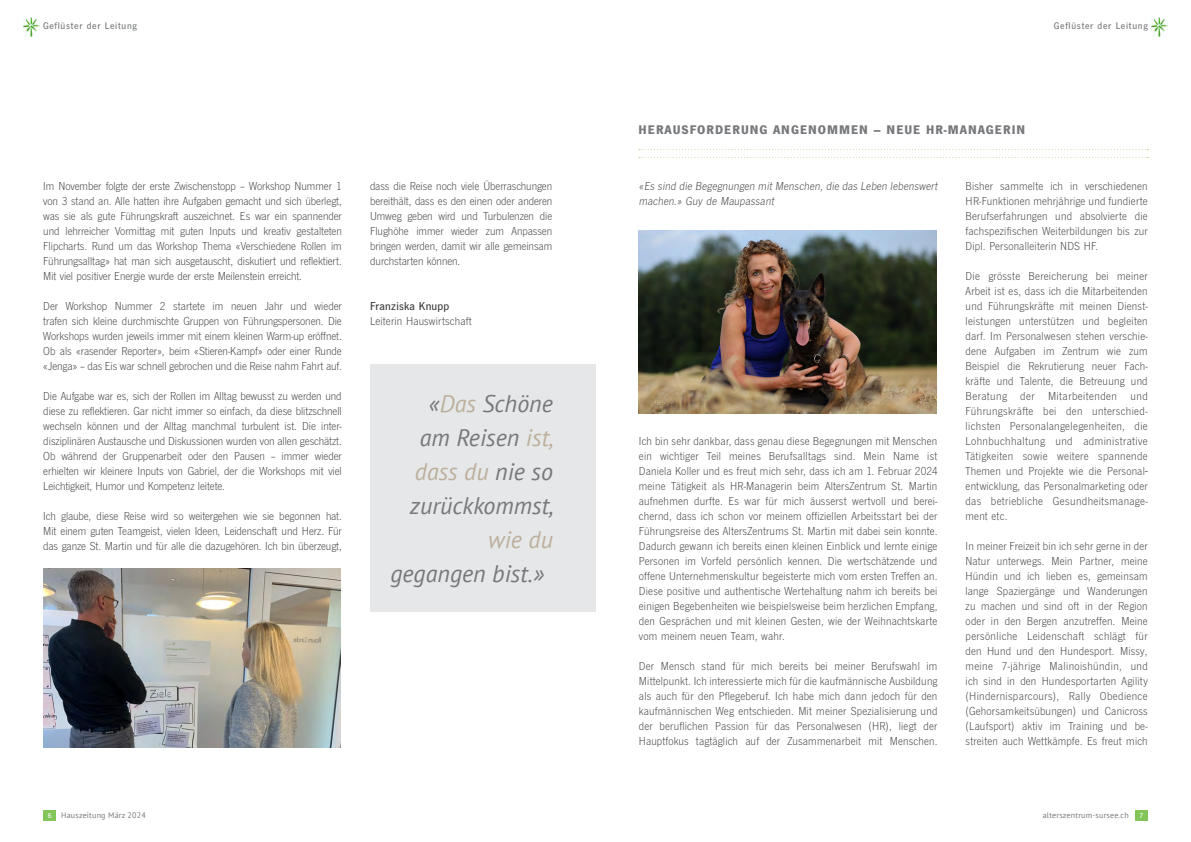
<style>
.page{position:relative;width:1191px;height:842px;background:#fff}
.page>*{position:absolute;margin:0;border:0;box-sizing:border-box;transform-origin:0 0}
.t1{font:italic 24px "PT Sans";color:#76787b}
.t2{font:italic 24px "PT Sans";color:#bbb09c}
.Sub-Titel{font:700 13px "News Gothic FS";letter-spacing:.075em;color:#76787b}
.t3{font:300 12px/15px "News Gothic FS";letter-spacing:.005em;color:#3e3e3f;text-align:justify}
.t4{font:500 12px "News Gothic FS";letter-spacing:.02em;color:#3e3e3f}
.t5{font:500 10px "News Gothic FS";letter-spacing:.075em;color:#76787b}
.t6{font:8px "PT Sans";letter-spacing:.025em;color:#76787b}
.t7{font:500 7.5px "News Gothic FS";color:#fff}
.s1{color:#bbb09c}
.s2{color:#76787b}
.s3{font-family:"News Gothic FS";font-weight:500;font-size:7.5px;color:#fff}
</style>
<div class="page">
<svg style="left:639px;top:149px;width:509px;height:1px"></svg>
<svg style="left:639px;top:157px;width:509px;height:1px"></svg>
<img style="left:43px;top:568px;width:297px;height:179px">
<img style="left:638px;top:230px;width:298px;height:184px">
<div style="left:1135px;top:810px;width:12px;height:11px;background:#83c559"></div>
<div style="left:43px;top:810px;width:13px;height:11px;background:#83c559"></div>
<img style="left:1151px;top:18px;width:16px;height:18px">
<img style="left:23px;top:18px;width:16px;height:18px">
<div style="left:370px;top:365px;width:225px;height:247px;background:#e6e7e9"></div>
<p class="t5" style="left:43px;top:20px;width:95px">Geflüster der Leitung</p>
<p class="t3" style="left:43px;top:179px;width:300px">Im November folgte der erste Zwischenstopp – Workshop Nummer 1 von 3 stand an. Alle hatten ihre Aufgaben gemacht und sich überlegt, was sie als gute Führungskraft auszeichnet. Es war ein spannender und lehrreicher Vormittag mit guten Inputs und kreativ gestalteten Flipcharts. Rund um das Workshop Thema «Verschiedene Rollen im Führungsalltag» hat man sich ausgetauscht, diskutiert und reflektiert.<br>Mit viel positiver Energie wurde der erste Meilenstein erreicht.</p>
<p class="t3" style="left:43px;top:299px;width:300px">Der Workshop Nummer 2 startete im neuen Jahr und wieder trafen sich kleine durchmischte Gruppen von Führungspersonen. Die Workshops wurden jeweils immer mit einem kleinen Warm-up eröffnet.<br>Ob als «rasender Reporter», beim «Stieren-Kampf» oder einer Runde «Jenga» – das Eis war schnell gebrochen und die Reise nahm Fahrt auf.</p>
<p class="t3" style="left:43px;top:389px;width:300px">Die Aufgabe war es, sich der Rollen im Alltag bewusst zu werden und diese zu reflektieren. Gar nicht immer so einfach, da diese blitzschnell wechseln können und der Alltag manchmal turbulent ist. Die inter&shy;disziplinären Austausche und Diskussionen wurden von allen geschätzt.<br>Ob während der Gruppenarbeit oder den Pausen – immer wieder erhielten wir kleinere Inputs von Gabriel, der die Workshops mit viel Leichtigkeit, Humor und Kompetenz leitete.</p>
<p class="t3" style="left:43px;top:509px;width:300px">Ich glaube, diese Reise wird so weitergehen wie sie begonnen hat.<br>Mit einem guten Teamgeist, vielen Ideen, Leidenschaft und Herz. Für das ganze St. Martin und für alle die dazugehören. Ich bin überzeugt,</p>
<p class="t3" style="left:370px;top:179px;width:184px">dass die Reise noch viele Überraschungen bereithält, dass es den einen oder anderen Umweg geben wird und Turbulenzen die Flughöhe immer wieder zum Anpassen bringen werden, damit wir alle gemeinsam durchstarten können.</p>
<p class="t4" style="left:370px;top:300px;width:81px">Franziska Knupp</p>
<p class="t3" style="left:370px;top:314px;width:103px">Leiterin Hauswirtschaft</p>
<p class="t1" style="left:429px;top:388px;width:125px">«<span class="s1">Das</span> Schöne</p>
<p class="t1" style="left:420px;top:422px;width:135px">am Reisen <span class="s1">ist,</span></p>
<p class="t2" style="left:415px;top:456px;width:140px">dass du <span class="s2">nie so</span></p>
<p class="t1" style="left:410px;top:490px;width:145px">zurückkommst,</p>
<p class="t2" style="left:488px;top:524px;width:66px">wie du</p>
<p class="t1" style="left:390px;top:558px;width:155px">gegangen bist.»</p>
<p class="t5" style="left:1053px;top:20px;width:95px">Geflüster der Leitung</p>
<p class="Sub-Titel" style="left:638px;top:122px;width:388px">HERAUSFORDERUNG ANGENOMMEN – NEUE HR-MANAGERIN</p>
<p class="t3" style="left:639px;top:178px;width:302px">«Es sind die Begegnungen mit Menschen, die das Leben lebenswert machen.» Guy de Maupassant</p>
<p class="t3" style="left:639px;top:433px;width:300px">Ich bin sehr dankbar, dass genau diese Begegnungen mit Menschen ein wichtiger Teil meines Berufsalltags sind. Mein Name ist Daniela Koller und es freut mich sehr, dass ich am 1. Februar 2024 meine Tätigkeit als HR-Managerin beim AltersZentrum St. Martin aufnehmen durfte. Es war für mich äusserst wertvoll und berei&shy;chernd, dass ich schon vor meinem offiziellen Arbeitsstart bei der Führungsreise des AltersZentrums St. Martin mit dabei sein konnte.<br>Dadurch gewann ich bereits einen kleinen Einblick und lernte einige Personen im Vorfeld persönlich kennen. Die wertschätzende und offene Unternehmenskultur begeisterte mich vom ersten Treffen an.<br>Diese positive und authentische Wertehaltung nahm ich bereits bei einigen Begebenheiten wie beispielsweise beim herzlichen Empfang, den Gesprächen und mit kleinen Gesten, wie der Weihnachtskarte vom meinem neuen Team, wahr.</p>
<p class="t3" style="left:639px;top:658px;width:300px">Der Mensch stand für mich bereits bei meiner Berufswahl im Mittelpunkt. Ich interessierte mich für die kaufmännische Ausbildung als auch für den Pflegeberuf. Ich habe mich dann jedoch für den kaufmännischen Weg entschieden. Mit meiner Spezialisierung und der beruflichen Passion für das Personalwesen (HR), liegt der Hauptfokus tagtäglich auf der Zusammenarbeit mit Menschen.</p>
<p class="t3" style="left:965px;top:179px;width:184px">Bisher sammelte ich in verschiedenen HR-Funktionen mehrjährige und fundierte Berufserfahrungen und absolvierte die fachspezifischen Weiterbildungen bis zur Dipl. Personalleiterin NDS HF.</p>
<p class="t3" style="left:965px;top:269px;width:184px">Die grösste Bereicherung bei meiner Arbeit ist es, dass ich die Mitarbeitenden und Führungskräfte mit meinen Dienst&shy;leistungen unterstützen und begleiten darf. Im Personalwesen stehen verschie&shy;dene Aufgaben im Zentrum wie zum Beispiel die Rekrutierung neuer Fach&shy;kräfte und Talente, die Betreuung und Beratung der Mitarbeitenden und Führungskräfte bei den unterschied&shy;lichsten Personalangelegenheiten, die Lohnbuchhaltung und administrative Tätigkeiten sowie weitere spannende Themen und Projekte wie die Personal&shy;entwicklung, das Personalmarketing oder das betriebliche Gesundheitsmanage&shy;ment etc.</p>
<p class="t3" style="left:965px;top:539px;width:184px">In meiner Freizeit bin ich sehr gerne in der Natur unterwegs. Mein Partner, meine Hündin und ich lieben es, gemeinsam lange Spaziergänge und Wanderungen zu machen und sind oft in der Region oder in den Bergen anzutreffen. Meine persönliche Leidenschaft schlägt für den Hund und den Hundesport. Missy, meine 7-jährige Malinoishündin, und ich sind in den Hundesportarten Agility (Hindernisparcours), Rally Obedience (Gehorsamkeitsübungen) und Canicross (Laufsport) aktiv im Training und be&shy;streiten auch Wettkämpfe. Es freut mich</p>
<p class="t6" style="left:48px;top:810px;width:99px"><span class="s3">6</span> Hauszeitung März 2024</p>
<p class="t6" style="left:1042px;top:810px;width:87px">alterszentrum-sursee.ch</p>
<p class="t7" style="left:1139px;top:812px;width:5px">7</p>
</div>
